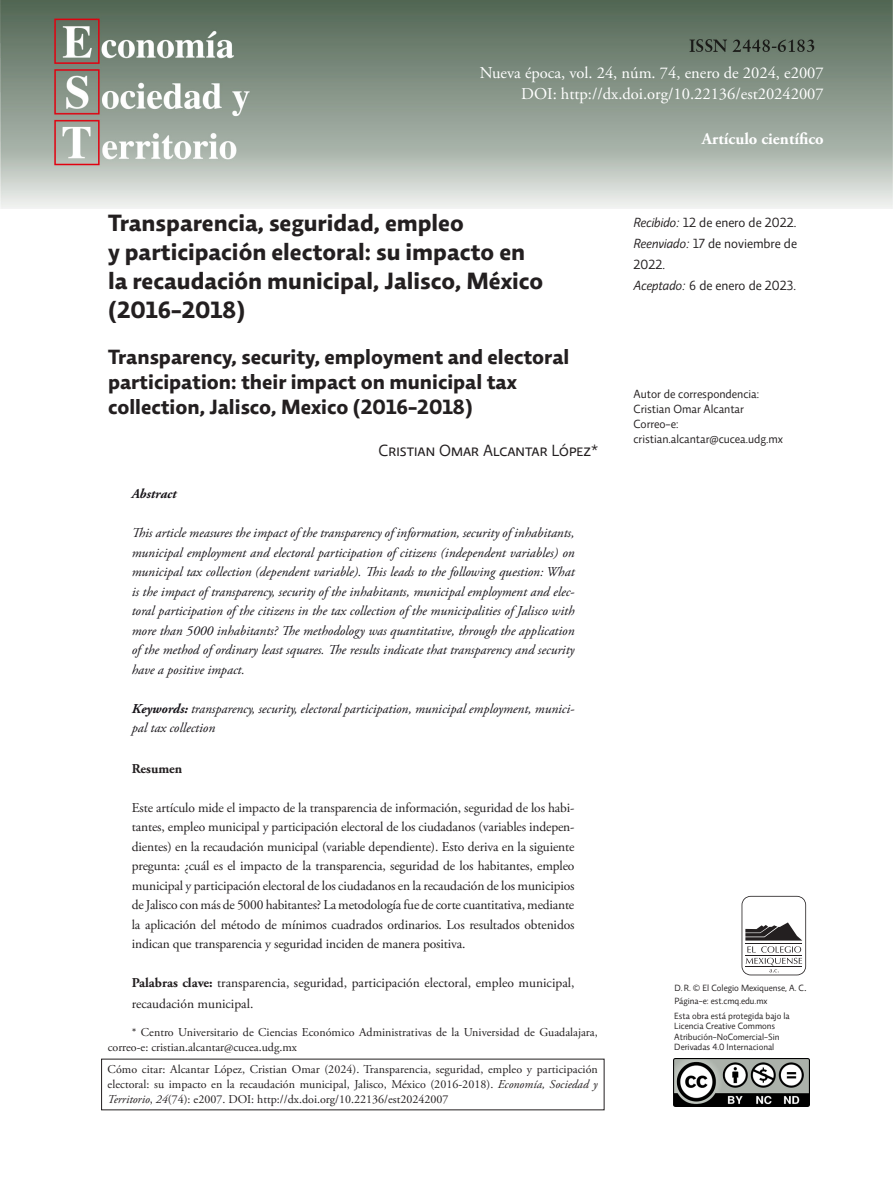
<style>
.page{position:relative;width:893px;height:1188px;background:#fff}
.page>*{position:absolute;margin:0;border:0;box-sizing:border-box;transform-origin:0 0}
.t1{font:700 24px/28.8px "Relato Sans OT";color:#231f20}
.t2{font:700 21px/25.2px "Relato Sans OT";color:#231f20}
.t3{font:16.5px/21px "Adobe Garamond Pro";color:#fff;text-align:right}
.t4{font:16.5px "Relato Sans OT";color:#231f20}
.t5{font:700 16.5px "Adobe Garamond Pro";color:#fff}
.t6{font:13.5px/19.5px "Adobe Garamond Pro";color:#231f20;text-align:justify}
.t7{font:italic 13.5px/19.5px "Adobe Garamond Pro";color:#171419;text-align:justify}
.t8{font:13.5px/21px "Relato Sans OT";color:#231f20}
.t9{font:italic 700 13.5px "Adobe Garamond Pro";color:#171419}
.t10{font:700 13.5px "Adobe Garamond Pro";color:#231f20}
.t11{font:12px/15px "Adobe Garamond Pro";color:#231f20;text-align:justify}
.t12{font:12px/15px "Relato Sans OT";color:#231f20}
.t13{font:9.15px/10.5px "Relato Sans OT";color:#231f20}
.s1{font-weight:700}
.s2{font-style:italic}
.s3{font-family:"Adobe Garamond Pro";font-size:10.5px}
</style>
<div class="page">
<img style="left:0;top:0;width:893px;height:209px">
<svg style="left:742px;top:896px;width:64px;height:79px"></svg>
<img style="left:673px;top:1059px;width:137px;height:48px">
<p class="t3" style="left:480px;top:63px;width:345px">Nueva época, vol. 24, núm. 74, enero de 2024, e2007<br>DOI: http://dx.doi.org/10.22136/est20242007</p>
<p class="t5" style="left:702px;top:129px;width:123px">Artículo científico</p>
<h1 class="t1" style="left:108px;top:208px;width:437px">Transparencia, seguridad, empleo<br>y participación electoral: su impacto en la recaudación municipal, Jalisco, México (2016-2018)</h1>
<h2 class="t2" style="left:108px;top:344px;width:463px">Transparency, security, employment and electoral participation: their impact on municipal tax collection, Jalisco, Mexico (2016-2018)</h2>
<p class="t4" style="left:379px;top:441px;width:221px">Cristian Omar Alcantar López*</p>
<p class="t9" style="left:132px;top:486px;width:46px">Abstract</p>
<p class="t7" style="left:132px;top:524px;width:444px">This article measures the impact of the transparency of information, security of inhabitants, municipal employment and electoral participation of citizens (independent variables) on municipal tax collection (dependent variable). This leads to the following question: What is the impact of transparency, security of the inhabitants, municipal employment and elec&shy;toral participation of the citizens in the tax collection of the municipalities of Jalisco with more than 5000 inhabitants? The methodology was quantitative, through the application of the method of ordinary least squares. The results indicate that transparency and security have a positive impact.</p>
<p class="t7" style="left:132px;top:699px;width:444px"><span class="s1">Keywords:</span> transparency, security, electoral participation, municipal employment, munici&shy;pal tax collection</p>
<p class="t10" style="left:132px;top:761px;width:52px">Resumen</p>
<p class="t6" style="left:132px;top:798px;width:444px">Este artículo mide el impacto de la transparencia de información, seguridad de los habi&shy;tantes, empleo municipal y participación electoral de los ciudadanos (variables indepen&shy;dientes) en la recaudación municipal (variable dependiente). Esto deriva en la siguiente pregunta: ¿cuál es el impacto de la transparencia, seguridad de los habitantes, empleo municipal y participación electoral de los ciudadanos en la recaudación de los municipios de Jalisco con más de 5000 habitantes? La metodología fue de corte cuantitativa, mediante la aplicación del método de mínimos cuadrados ordinarios. Los resultados obtenidos indican que transparencia y seguridad inciden de manera positiva.</p>
<p class="t6" style="left:132px;top:973px;width:444px;line-height:21px"><span class="s1">Palabras clave:</span> transparencia, seguridad, participación electoral, empleo municipal, recaudación municipal.</p>
<p class="t11" style="left:108px;top:1025px;width:492px;text-indent:24px">* Centro Universitario de Ciencias Económico Administrativas de la Universidad de Guadalajara, correo-e: cristian.alcantar@cucea.udg.mx</p>
<p class="t11" style="left:108px;top:1062px;width:492px">Cómo citar: Alcantar López, Cristian Omar (2024). Transparencia, seguridad, empleo y participación electoral: su impacto en la recaudación municipal, Jalisco, México (2016-2018). <span class="s2">Economía, Sociedad y Territorio</span>, <span class="s2">24</span>(74): e2007. DOI: http://dx.doi.org/10.22136/est20242007</p>
<p class="t8" style="left:634px;top:212px;width:165px"><span class="s2">Recibido:</span> 12 de enero de 2022.<br><span class="s2">Reenviado:</span> 17 de noviembre de<br>2022.<br><span class="s2">Aceptado:</span> 6 de enero de 2023.</p>
<p class="t12" style="left:634px;top:386px;width:151px">Autor de correspondencia:<br>Cristian Omar Alcantar<br>Correo-e: cristian.alcantar@cucea.udg.mx</p>
<p class="t13" style="left:674px;top:981px;width:134px;line-height:13px">D.R. © El Colegio Mexiquense, A. C<span class="s3">.<br></span>Página-e: est.cmq.edu.mx</p>
<p class="t13" style="left:674px;top:1010px;width:117px">Esta obra está protegida bajo la<br>Licencia Creative Commons<br>Atribución-NoComercial-Sin<br>Derivadas 4.0 Internacional</p>
</div>
